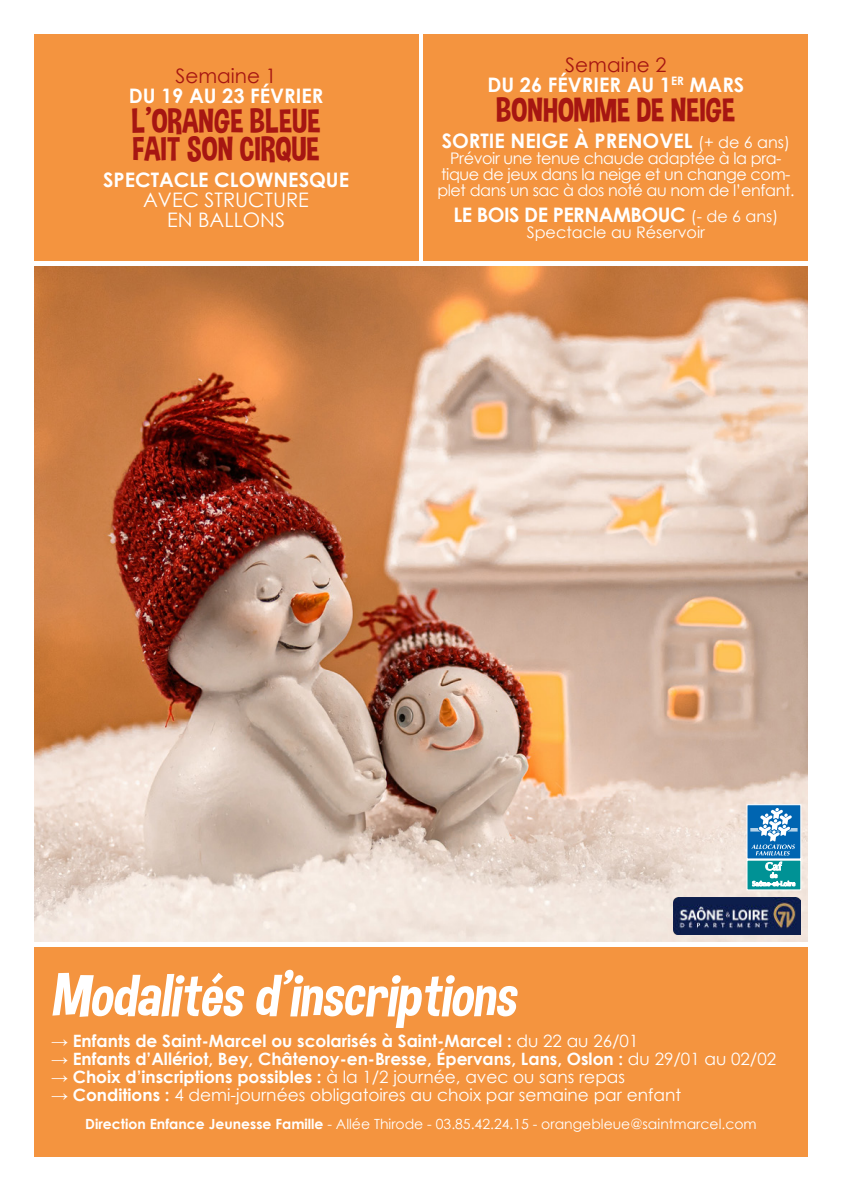
<style>
.page{position:relative;width:842px;height:1191px;background:#fff}
.page>*{position:absolute;margin:0;border:0;box-sizing:border-box;transform-origin:0 0}
.t1{font:italic 60px "Dimbo";color:#fff}
.t2{font:34px/28px "Dimbo";color:#a61612}
.t3{font:700 20px/20px "Century Gothic";color:#fff;text-align:center}
.t4{font:700 20px "Century Gothic";letter-spacing:-.025em;color:#fff}
.t5{font:20px/20px "Century Gothic";color:#fff;text-align:center}
.t6{font:20px "Century Gothic";color:#a61612}
.t7{font:700 17px "Century Gothic";color:#fff}
.t8{font:17px "Century Gothic";color:#fff}
.t9{font:16px/16px "Century Gothic";letter-spacing:-.025em;color:#fff;text-align:center}
.t10{font:16px "Century Gothic";color:#fff}
.t11{font:14px "Century Gothic";color:#fff}
.s1{font-weight:400;color:#a61612}
.s2{font-weight:400;font-size:16px}
.s3{font-weight:400}
.s4{font-weight:700}
</style>
<div class="page">
<img style="left:34px;top:267px;width:774px;height:674px">
<div style="left:34px;top:947px;width:774px;height:210px;background:#f4943f"></div>
<img style="left:673px;top:897px;width:128px;height:37px">
<div style="left:747px;top:804px;width:54px;height:55px;background:#0065b1;border:1px solid #fff"></div>
<svg style="left:747px;top:808px;width:54px;height:82px"></svg>
<div style="left:34px;top:34px;width:384px;height:227px;background:#f4943f"></div>
<div style="left:424px;top:34px;width:384px;height:227px;background:#f4943f"></div>
<p class="t6" style="left:175px;top:67px;width:103px">Semaine 1</p>
<p class="t3" style="left:129px;top:85px;width:196px">DU 19 AU 23 FÉVRIER</p>
<h2 class="t2" style="left:131px;top:108px;width:191px">L’ORANGE BLEUE<br>FAIT SON CIRQUE</h2>
<p class="t3" style="left:103px;top:169px;width:247px">SPECTACLE CLOWNESQUE</p>
<p class="t5" style="left:143px;top:191px;width:167px">AVEC STRUCTURE<br>EN BALLONS</p>
<p class="t3" style="left:487px;top:54px;width:258px"><span class="s1">Semaine 2<br></span>DU 26 FÉVRIER AU 1<sup>ER</sup> MARS</p>
<h2 class="t2" style="left:496px;top:97px;width:241px">BONHOMME DE NEIGE</h2>
<p class="t3" style="left:442px;top:130px;width:350px">SORTIE NEIGE À PRENOVEL <span class="s2">(+ de 6 ans)</span></p>
<p class="t9" style="left:437px;top:152px;width:359px">Prévoir une tenue chaude adaptée à la pra&shy;tique de jeux dans la neige et un change com&shy;plet dans un sac à dos noté au nom de l’enfant.</p>
<p class="t4" style="left:453px;top:200px;width:326px">LE BOIS DE PERNAMBOUC <span class="s2">(- de 6 ans)</span></p>
<p class="t10" style="left:527px;top:226px;width:180px">Spectacle au Réservoir</p>
<h1 class="t1" style="left:51px;top:969px;width:466px">Modalités d’inscriptions</h1>
<p class="t7" style="left:51px;top:1028px;width:589px">→ Enfants de Saint-Marcel ou scolarisés à Saint-Marcel : <span class="s3">du 22 au 26/01</span></p>
<p class="t7" style="left:51px;top:1046px;width:727px">→ Enfants d’Allériot, Bey, Châtenoy-en-Bresse, Épervans, Lans, Oslon : <span class="s3">du 29/01 au 02/02</span></p>
<p class="t7" style="left:51px;top:1064px;width:576px">→ Choix d’inscriptions possibles : <span class="s3">à la 1/2 journée, avec ou sans repas</span></p>
<p class="t8" style="left:51px;top:1087px;width:632px"><span class="s4">→ Conditions :</span> 4 demi-journées obligatoires au choix par semaine par enfant</p>
<p class="t11" style="left:85px;top:1118px;width:673px"><span class="s4">Direction Enfance Jeunesse Famille</span> - Allée Thirode - 03.85.42.24.15 - orangebleue@saintmarcel.com</p>
</div>
